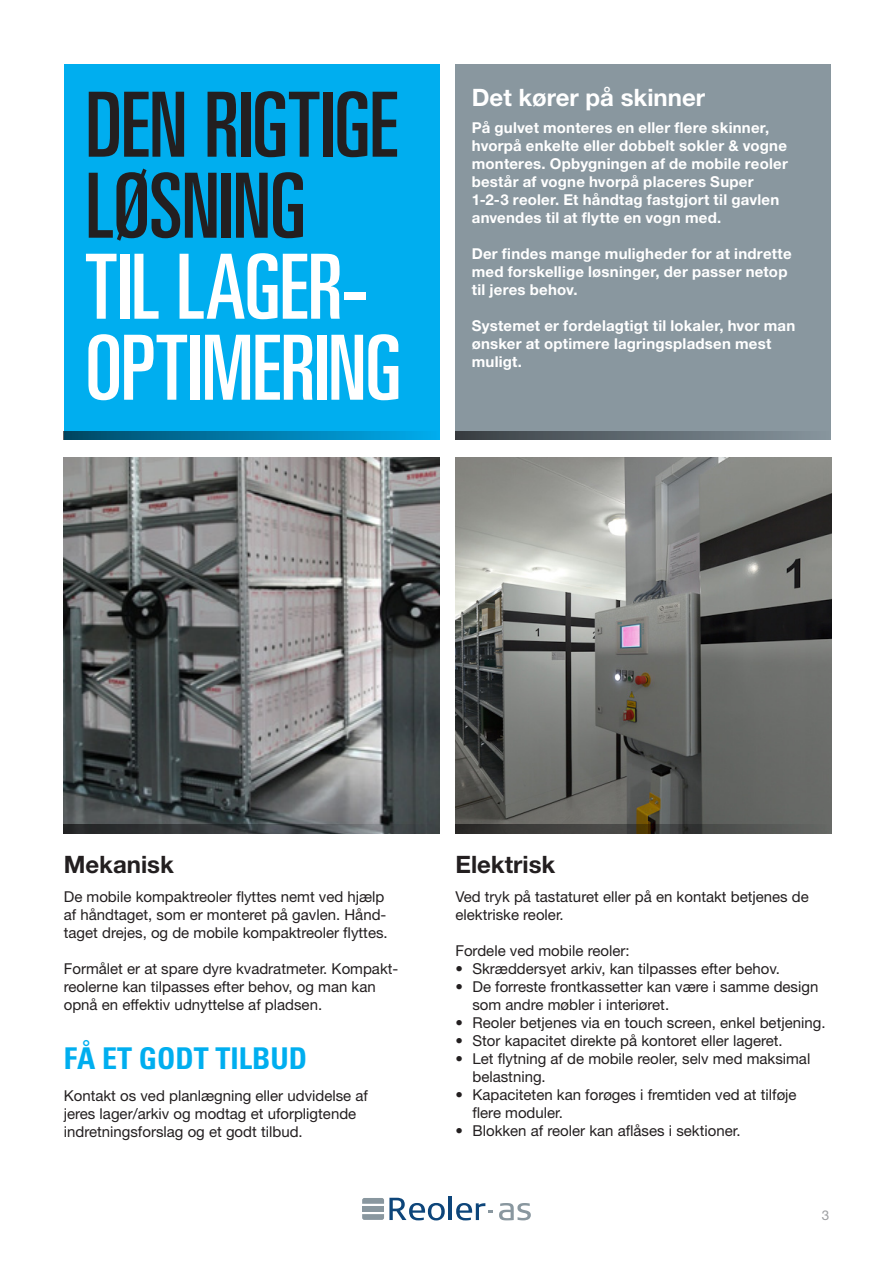
<style>
.page{position:relative;width:893px;height:1263px;background:#fff}
.page>*{position:absolute;margin:0;border:0;box-sizing:border-box;transform-origin:0 0}
.t1{font:ultra-condensed 90px "Univers";letter-spacing:-.015em;color:#fff}
.t2{font:ultra-condensed 90px "Univers";letter-spacing:-.015em;color:#231f20}
.t3{font:700 condensed 30px "Univers";color:#00aeef}
.t4{font:700 24px "Helvetica Neue LT Pro";color:#231f20}
.t5{font:700 24px "Helvetica Neue LT Pro";color:#fff}
.t6{font:15px/18px "Helvetica Neue LT Pro";color:#231f20}
.t7{font:700 15px/18px "Helvetica Neue LT Pro";letter-spacing:.015em;color:#fff}
.t8{font:13.5px "Helvetica Neue LT Pro";color:#9d9fa2}
</style>
<div class="page">
<hr style="left:449px;top:1196px;width:3px;height:24px;background:#0d457a">
<svg style="left:499px;top:1203px;width:32px;height:17px"></svg>
<svg style="left:456px;top:1203px;width:37px;height:17px"></svg>
<svg style="left:362px;top:1198px;width:83px;height:22px"></svg>
<div style="left:64px;top:64px;width:376px;height:376px;background:#00aeef"></div>
<img style="left:64px;top:457px;width:376px;height:367px">
<img style="left:455px;top:457px;width:376px;height:367px">
<div style="left:455px;top:64px;width:376px;height:376px;background:#89979f"></div>
<svg style="left:64px;top:824px;width:376px;height:9px;background:#3f4346"></svg>
<svg style="left:455px;top:824px;width:376px;height:9px;background:#444440"></svg>
<svg style="left:64px;top:431px;width:351px;height:9px;background:#0077a5"></svg>
<svg style="left:455px;top:431px;width:338px;height:9px;background:#5b656c"></svg>
<p class="t2" style="left:85px;top:74px;width:314px">DEN RIGTIGE</p>
<p class="t2" style="left:85px;top:155px;width:222px">LØSNING</p>
<p class="t1" style="left:85px;top:236px;width:284px">TIL LAGER-</p>
<p class="t1" style="left:85px;top:317px;width:318px">OPTIMERING</p>
<p class="t5" style="left:472px;top:82px;width:235px">Det kører på skinner</p>
<p class="t7" style="left:472px;top:119px;width:318px">På gulvet monteres en eller flere skinner, hvorpå enkelte eller dobbelt sokler &amp; vogne monteres. Opbygningen af de mobile reoler består af vogne hvorpå placeres Super</p>
<p class="t7" style="left:472px;top:191px;width:309px">1-2-3 reoler. Et håndtag fastgjort til gavlen</p>
<p class="t7" style="left:472px;top:209px;width:251px">anvendes til at flytte en vogn med.</p>
<p class="t7" style="left:472px;top:245px;width:321px">Der findes mange muligheder for at indrette med forskellige løsninger, der passer netop</p>
<p class="t7" style="left:472px;top:281px;width:107px">til jeres behov.</p>
<p class="t7" style="left:472px;top:317px;width:325px">Systemet er fordelagtigt til lokaler, hvor man</p>
<p class="t7" style="left:472px;top:335px;width:301px">ønsker at optimere lagringspladsen mest muligt.</p>
<p class="t4" style="left:64px;top:849px;width:112px">Mekanisk</p>
<p class="t4" style="left:455px;top:849px;width:101px">Elektrisk</p>
<p class="t6" style="left:64px;top:887px;width:322px">De mobile kompaktreoler flyttes nemt ved hjælp</p>
<p class="t6" style="left:64px;top:905px;width:324px">af håndtaget, som er monteret på gavlen. Hånd-</p>
<p class="t6" style="left:64px;top:923px;width:325px">taget drejes, og de mobile kompaktreoler flyttes.</p>
<p class="t6" style="left:64px;top:959px;width:336px">Formålet er at spare dyre kvadratmeter. Kompakt-</p>
<p class="t6" style="left:64px;top:977px;width:314px">reolerne kan tilpasses efter behov, og man kan</p>
<p class="t6" style="left:64px;top:995px;width:260px">opnå en effektiv udnyttelse af pladsen.</p>
<p class="t3" style="left:64px;top:1040px;width:245px">FÅ ET GODT TILBUD</p>
<p class="t6" style="left:64px;top:1086px;width:306px">Kontakt os ved planlægning eller udvidelse af jeres lager/arkiv og modtag et uforpligtende indretningsforslag og et godt tilbud.</p>
<p class="t6" style="left:455px;top:887px;width:355px">Ved tryk på tastaturet eller på en kontakt betjenes de</p>
<p class="t6" style="left:455px;top:905px;width:110px">elektriske reoler.</p>
<p class="t6" style="left:455px;top:941px;width:176px">Fordele ved mobile reoler:</p>
<p class="t6" style="left:455px;top:959px;width:326px">• Skræddersyet arkiv, kan tilpasses efter behov.</p>
<p class="t6" style="left:455px;top:977px;width:364px">• De forreste frontkassetter kan være i samme design</p>
<p class="t6" style="left:472px;top:995px;width:198px">som andre møbler i interiøret.</p>
<p class="t6" style="left:455px;top:1013px;width:372px">• Reoler betjenes via en touch screen, enkel betjening.</p>
<p class="t6" style="left:455px;top:1031px;width:329px">• Stor kapacitet direkte på kontoret eller lageret.</p>
<p class="t6" style="left:455px;top:1049px;width:356px">• Let flytning af de mobile reoler, selv med maksimal</p>
<p class="t6" style="left:472px;top:1067px;width:75px">belastning.</p>
<p class="t6" style="left:455px;top:1085px;width:343px">• Kapaciteten kan forøges i fremtiden ved at tilføje</p>
<p class="t6" style="left:472px;top:1103px;width:92px">flere moduler.</p>
<p class="t6" style="left:455px;top:1121px;width:287px">• Blokken af reoler kan aflåses i sektioner.</p>
<p class="t8" style="left:822px;top:1207px;width:9px">3</p>
</div>
